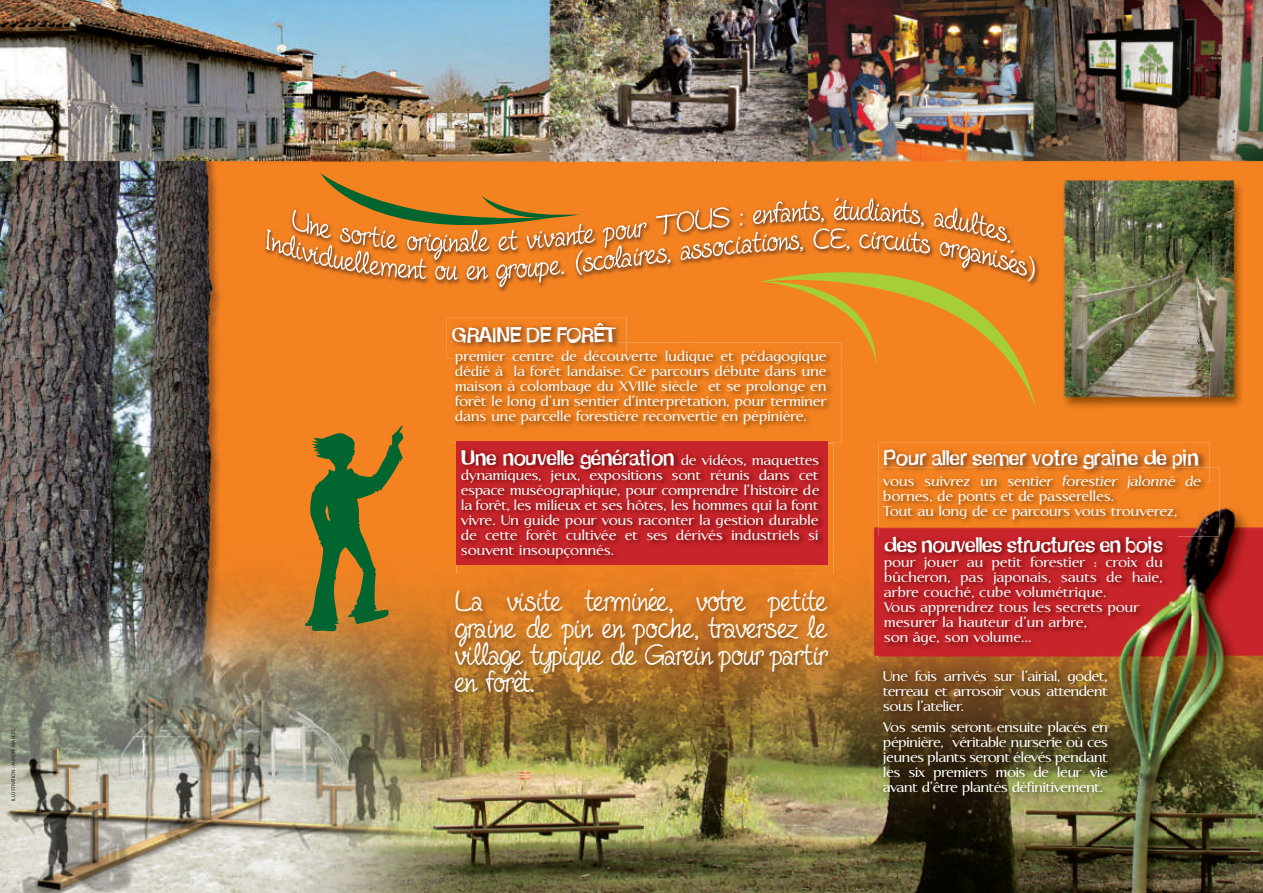
<style>
.page{position:relative;width:1263px;height:893px;background:#fff}
.page>*{position:absolute;margin:0;border:0;box-sizing:border-box;transform-origin:0 0}
.t1{font:33px/27px "Fineliner Script";color:#fff;text-align:justify}
.t2{font:20.25px "Schmelvetica";letter-spacing:-.01em;color:#fff}
.t3{font:600 18px/15px "Aperto";color:#fff;text-align:justify}
.t4{font:5.25px "Myriad Pro";color:#231f20}
.s1{font-family:"Aperto";font-weight:600;font-size:18px}
</style>
<div class="page">
<img style="left:0;top:0;width:312px;height:893px">
<img style="left:312px;top:0;width:694px;height:173px">
<img style="left:1006px;top:0;width:257px;height:472px">
<img style="left:312px;top:366px;width:160px;height:527px">
<div style="left:833px;top:409px;width:173px;height:63px;background:#f58220"></div>
<img style="left:793px;top:472px;width:106px;height:421px">
<img style="left:1167px;top:472px;width:96px;height:421px">
<div style="left:472px;top:574px;width:321px;height:5px;background:#ea7f21"></div>
<img style="left:899px;top:661px;width:268px;height:26px">
<img style="left:472px;top:723px;width:321px;height:170px">
<img style="left:1113px;top:687px;width:54px;height:206px">
<img style="left:899px;top:809px;width:214px;height:84px">
<div style="left:841px;top:219px;width:195px;height:190px;background:#f58220"></div>
<svg style="left:265px;top:173px;width:770px;height:193px;background:#e6852b"></svg>
<img style="left:451px;top:343px;width:390px;height:100px">
<img style="left:451px;top:343px;width:175px;height:15px">
<img style="left:879px;top:468px;width:341px;height:68px">
<img style="left:883px;top:481px;width:323px;height:8px">
<img style="left:879px;top:662px;width:242px;height:147px">
<img style="left:879px;top:443px;width:330px;height:25px">
<img style="left:879px;top:468px;width:330px;height:13px">
<img style="left:879px;top:531px;width:298px;height:130px">
<img style="left:457px;top:443px;width:376px;height:131px">
<img style="left:451px;top:579px;width:395px;height:144px">
<svg style="left:304px;top:425px;width:99px;height:207px;background:#8b7527"></svg>
<p class="t4" style="left:10px;top:801px;width:74px;rotate:-90deg">ILLUSTRATION : AURORE MARCEL</p>
<p class="t2" style="left:452px;top:323px;width:166px">GR I E DE ORÊT</p>
<p class="t3" style="left:455px;top:349px;width:373px">premier centre de découverte ludique et pédagogique dédié à la forêt landaise. Ce parcours débute dans une maison à colombage du XVIIIe siècle et se prolonge en forêt le long d’un sentier d’interprétation, pour terminer dans une parcelle forestière reconvertie en pépinière.</p>
<p class="t2" style="left:479px;top:323px;width:32px">AN</p>
<p class="t2" style="left:557px;top:323px;width:11px">F</p>
<p class="t2" style="left:461px;top:446px;width:360px">Une nouvelle génération <span class="s1">de vidéos, maquettes</span></p>
<p class="t3" style="left:461px;top:467px;width:360px">dynamiques, jeux, expositions sont réunis dans cet espace muséographique, pour comprendre l’histoire de la forêt, les milieux et ses hôtes, les hommes qui la font vivre. Un guide pour vous raconter la gestion durable de cette forêt cultivée et ses dérivés industriels si souvent insoupçonnés.</p>
<h1 class="t1" style="left:455px;top:591px;width:374px">La visite terminée, votre petite graine de pin en poche, traversez le village typique de Garein pour partir en forêt.</h1>
<p class="t2" style="left:883px;top:446px;width:317px">Pour aller semer votre graine de pin</p>
<p class="t3" style="left:883px;top:474px;width:320px">vous suivrez un sentier forestier jalonné de</p>
<p class="t3" style="left:883px;top:489px;width:296px">bornes, de ponts et de passerelles.<br>Tout au long de ce parcours vous trouverez,</p>
<p class="t2" style="left:884px;top:533px;width:280px">des nouvelles structures en bois</p>
<p class="t3" style="left:884px;top:555px;width:280px;text-align:left">pour jouer au petit forestier : croix du bûcheron, pas japonais, sauts de haie, arbre couché, cube volumétrique.<br>Vous apprendrez tous les secrets pour mesurer la hauteur d’un arbre,<br>son âge, son volume…</p>
<p class="t3" style="left:883px;top:668px;width:226px">Une fois arrivés sur l’airial, godet, terreau et arrosoir vous attendent sous l’atelier.</p>
<p class="t3" style="left:883px;top:719px;width:226px">Vos semis seront ensuite placés en pépinière, véritable nurserie où ces jeunes plants seront élevés pendant les six premiers mois de leur vie avant d’être plantés définitivement.</p>
</div>
